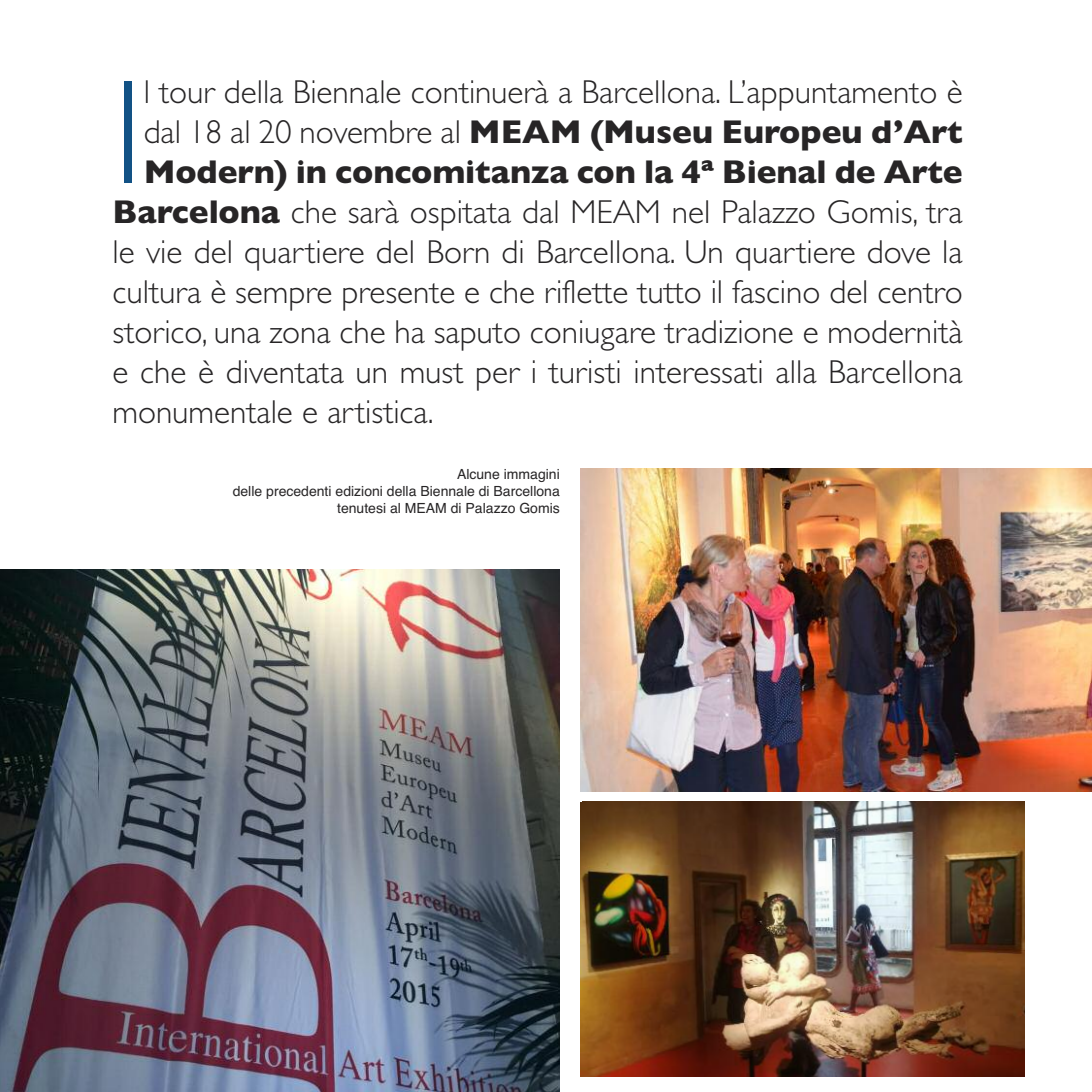
<style>
.page{position:relative;width:1092px;height:1092px;background:#fff}
.page>*{position:absolute;margin:0;border:0;box-sizing:border-box;transform-origin:0 0}
.t1{font:300 149.45px "Gill Sans";color:#125285}
.t2{font:300 33.25px "Gill Sans";color:#272526}
.t3{font:700 33.25px "Gill Sans";letter-spacing:-.005em;color:#272526}
.t4{font:14px/16.8px "Helvetica";color:#272526;text-align:right}
.s1{font-weight:300}
.s2{font-weight:700}
</style>
<div class="page">
<img style="left:0;top:569px;width:559px;height:522px">
<img style="left:580px;top:469px;width:511px;height:322px">
<img style="left:580px;top:801px;width:444px;height:275px">
<h1 class="t1" style="left:113px;top:44px;width:33px">I</h1>
<p class="t2" style="left:144px;top:72px;width:820px">l tour della Biennale continuerà a Barcellona. L’appuntamento è</p>
<p class="t3" style="left:144px;top:112px;width:820px"><span class="s1">dal 18 al 20 novembre al</span> MEAM (Museu Europeu d’Art</p>
<p class="t3" style="left:144px;top:152px;width:820px">Modern) in concomitanza con la 4ª Bienal de Arte</p>
<p class="t2" style="left:113px;top:192px;width:851px"><span class="s2">Barcelona</span> che sarà ospitata dal MEAM nel Palazzo Gomis, tra</p>
<p class="t2" style="left:113px;top:232px;width:851px">le vie del quartiere del Born di Barcellona. Un quartiere dove la</p>
<p class="t2" style="left:113px;top:272px;width:851px">cultura è sempre presente e che riflette tutto il fascino del centro</p>
<p class="t2" style="left:113px;top:312px;width:851px">storico, una zona che ha saputo coniugare tradizione e modernità</p>
<p class="t2" style="left:113px;top:352px;width:851px">e che è diventata un must per i turisti interessati alla Barcellona</p>
<p class="t2" style="left:113px;top:392px;width:322px">monumentale e artistica.</p>
<p class="t4" style="left:233px;top:466px;width:328px">Alcune immagini<br>delle precedenti edizioni della Biennale di Barcellona tenutesi al MEAM di Palazzo Gomis</p>
</div>
